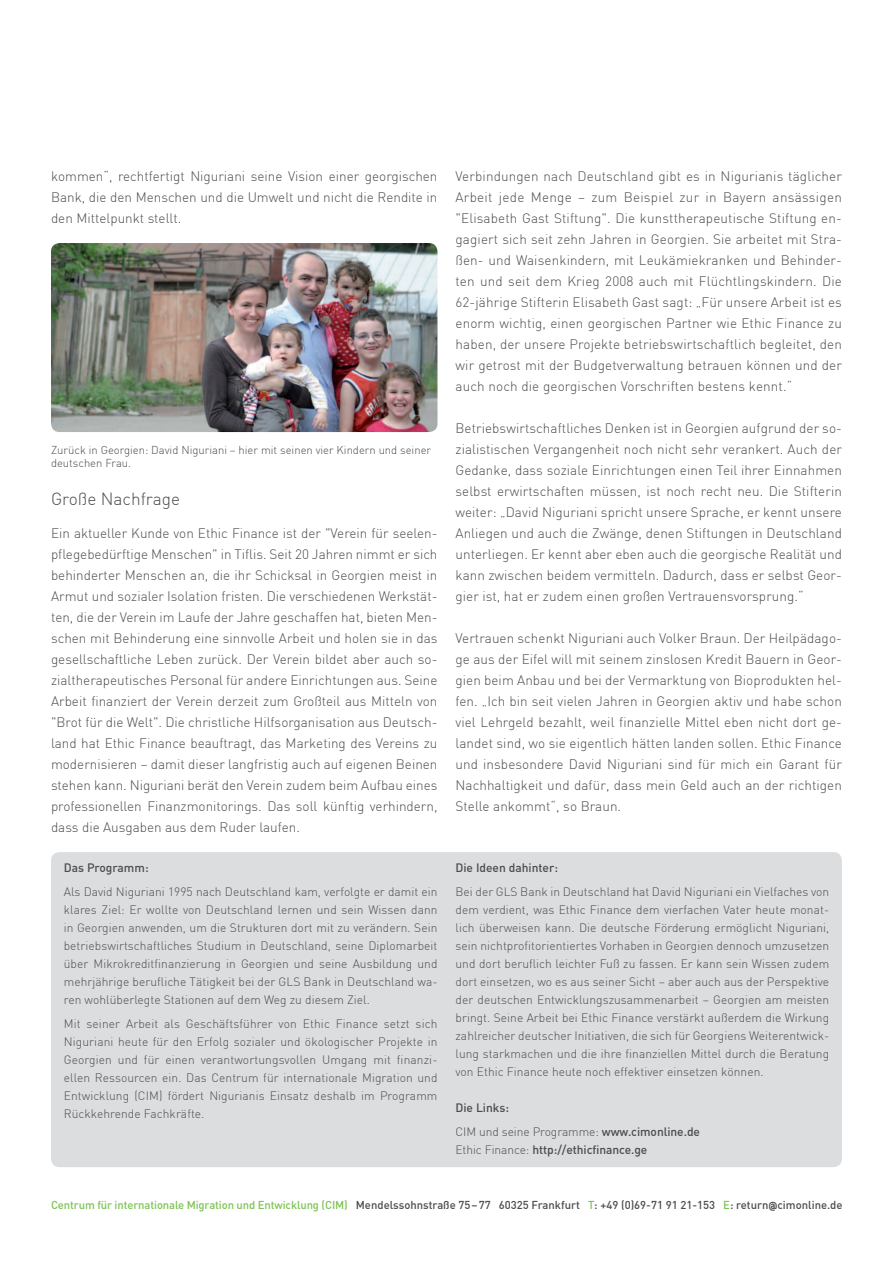
<style>
.page{position:relative;width:893px;height:1263px;background:#fff}
.page>*{position:absolute;margin:0;border:0;box-sizing:border-box;transform-origin:0 0}
.t1{font:300 17.25px "DIN";color:#4b4c4d}
.t2{font:300 13.5px/21px "DIN";letter-spacing:.005em;color:#4b4c4d;text-align:justify}
.t3{font:300 12px/18px "DIN";letter-spacing:.005em;color:#4b4c4d;text-align:justify}
.t4{font:500 12px/24px "DIN";letter-spacing:-.005em;color:#4b4c4d}
.t5{font:500 11.25px "DIN";color:#4b4c4d}
.t6{font:300 11.25px/13.5px "DIN";color:#4b4c4d}
.s1{font-weight:300}
.s2{color:#7cc352}
.s3{font-family:"Gravur";font-weight:700;font-stretch:condensed}
</style>
<div class="page">
<div style="left:51px;top:852px;width:791px;height:315px;background:#dcdddf;border-radius:9px"></div>
<img style="left:51px;top:243px;width:386px;height:189px">
<p class="t2" style="left:51px;top:165px;width:388px">kommen“, rechtfertigt Niguriani seine Vision einer georgischen Bank, die den Menschen und die Umwelt und nicht die Rendite in den Mittelpunkt stellt.</p>
<p class="t6" style="left:51px;top:443px;width:382px">Zurück in Georgien: David Niguriani – hier mit seinen vier Kindern und seiner deutschen Frau.</p>
<p class="t1" style="left:51px;top:488px;width:131px">Große Nachfrage</p>
<p class="t2" style="left:51px;top:522px;width:388px">Ein aktueller Kunde von Ethic Finance ist der "Verein für seelen&shy;pflegebedürftige Menschen" in Tiflis. Seit 20 Jahren nimmt er sich behinderter Menschen an, die ihr Schicksal in Georgien meist in Armut und sozialer Isolation fristen. Die verschiedenen Werkstät&shy;ten, die der Verein im Laufe der Jahre geschaffen hat, bieten Men&shy;schen mit Behinderung eine sinnvolle Arbeit und holen sie in das gesellschaftliche Leben zurück. Der Verein bildet aber auch so&shy;zialtherapeutisches Personal für andere Einrichtungen aus. Seine Arbeit finanziert der Verein derzeit zum Großteil aus Mitteln von "Brot für die Welt". Die christliche Hilfsorganisation aus Deutsch&shy;land hat Ethic Finance beauftragt, das Marketing des Vereins zu modernisieren – damit dieser langfristig auch auf eigenen Beinen stehen kann. Niguriani berät den Verein zudem beim Aufbau eines professionellen Finanzmonitorings. Das soll künftig verhindern, dass die Ausgaben aus dem Ruder laufen.</p>
<p class="t4" style="left:64px;top:855px;width:86px">Das Programm:</p>
<p class="t3" style="left:64px;top:883px;width:375px">Als David Niguriani 1995 nach Deutschland kam, verfolgte er damit ein klares Ziel: Er wollte von Deutschland lernen und sein Wissen dann in Georgien anwenden, um die Strukturen dort mit zu verändern. Sein betriebswirtschaftliches Studium in Deutschland, seine Diplomarbeit über Mikrokreditfinanzierung in Georgien und seine Ausbildung und mehrjährige berufliche Tätigkeit bei der GLS Bank in Deutschland wa&shy;ren wohlüberlegte Stationen auf dem Weg zu diesem Ziel.</p>
<p class="t3" style="left:64px;top:1015px;width:375px">Mit seiner Arbeit als Geschäftsführer von Ethic Finance setzt sich Niguriani heute für den Erfolg sozialer und ökologischer Projekte in Georgien und für einen verantwortungsvollen Umgang mit finanzi&shy;ellen Ressourcen ein. Das Centrum für internationale Migration und Entwicklung (CIM) fördert Nigurianis Einsatz deshalb im Programm Rückkehrende Fachkräfte.</p>
<p class="t2" style="left:455px;top:165px;width:388px">Verbindungen nach Deutschland gibt es in Nigurianis täglicher Arbeit jede Menge – zum Beispiel zur in Bayern ansässigen "Elisabeth Gast Stiftung". Die kunsttherapeutische Stiftung en&shy;gagiert sich seit zehn Jahren in Georgien. Sie arbeitet mit Stra&shy;ßen- und Waisenkindern, mit Leukämiekranken und Behinder&shy;ten und seit dem Krieg 2008 auch mit Flüchtlingskindern. Die 62-jährige Stifterin Elisabeth Gast sagt: „Für unsere Arbeit ist es enorm wichtig, einen georgischen Partner wie Ethic Finance zu haben, der unsere Projekte betriebswirtschaftlich begleitet, den wir getrost mit der Budgetverwaltung betrauen können und der auch noch die georgischen Vorschriften bestens kennt.“</p>
<p class="t2" style="left:455px;top:417px;width:388px">Betriebswirtschaftliches Denken ist in Georgien aufgrund der so&shy;zialistischen Vergangenheit noch nicht sehr verankert. Auch der Gedanke, dass soziale Einrichtungen einen Teil ihrer Einnahmen selbst erwirtschaften müssen, ist noch recht neu. Die Stifterin weiter: „David Niguriani spricht unsere Sprache, er kennt unsere Anliegen und auch die Zwänge, denen Stiftungen in Deutschland unterliegen. Er kennt aber eben auch die georgische Realität und kann zwischen beidem vermitteln. Dadurch, dass er selbst Geor&shy;gier ist, hat er zudem einen großen Vertrauensvorsprung.“</p>
<p class="t2" style="left:455px;top:627px;width:388px">Vertrauen schenkt Niguriani auch Volker Braun. Der Heilpädago&shy;ge aus der Eifel will mit seinem zinslosen Kredit Bauern in Geor&shy;gien beim Anbau und bei der Vermarktung von Bioprodukten hel&shy;fen. „Ich bin seit vielen Jahren in Georgien aktiv und habe schon viel Lehrgeld bezahlt, weil finanzielle Mittel eben nicht dort ge&shy;landet sind, wo sie eigentlich hätten landen sollen. Ethic Finance und insbesondere David Niguriani sind für mich ein Garant für Nachhaltigkeit und dafür, dass mein Geld auch an der richtigen Stelle ankommt“, so Braun.</p>
<p class="t4" style="left:455px;top:855px;width:104px">Die Ideen dahinter:</p>
<p class="t3" style="left:455px;top:883px;width:375px">Bei der GLS Bank in Deutschland hat David Niguriani ein Vielfaches von dem verdient, was Ethic Finance dem vierfachen Vater heute monat&shy;lich überweisen kann. Die deutsche Förderung ermöglicht Niguriani, sein nichtprofitorientiertes Vorhaben in Georgien dennoch umzusetzen und dort beruflich leichter Fuß zu fassen. Er kann sein Wissen zudem dort einsetzen, wo es aus seiner Sicht – aber auch aus der Perspektive der deutschen Entwicklungszusammenarbeit – Georgien am meisten bringt. Seine Arbeit bei Ethic Finance verstärkt außerdem die Wirkung zahlreicher deutscher Initiativen, die sich für Georgiens Weiterentwick&shy;lung starkmachen und die ihre finanziellen Mittel durch die Beratung von Ethic Finance heute noch effektiver einsetzen können.</p>
<p class="t4" style="left:455px;top:1095px;width:246px">Die Links:<br><span class="s1">CIM und seine Programme:</span> www.cimonline.de</p>
<p class="t4" style="left:455px;top:1137px;width:193px"><span class="s1">Ethic Finance:</span> http://ethicfinance.ge</p>
<p class="t5" style="left:51px;top:1198px;width:793px"><span class="s2">Centrum für internationale Migration und Entwicklung (CI M)</span> Mendelssohnstraße 75–77 60325 Frankfurt <span class="s2">T</span>: +49 (0)69-71 91 21-153 <span class="s2">E</span>: return<span class="s3">@</span>cimonline.de</p>
</div>
